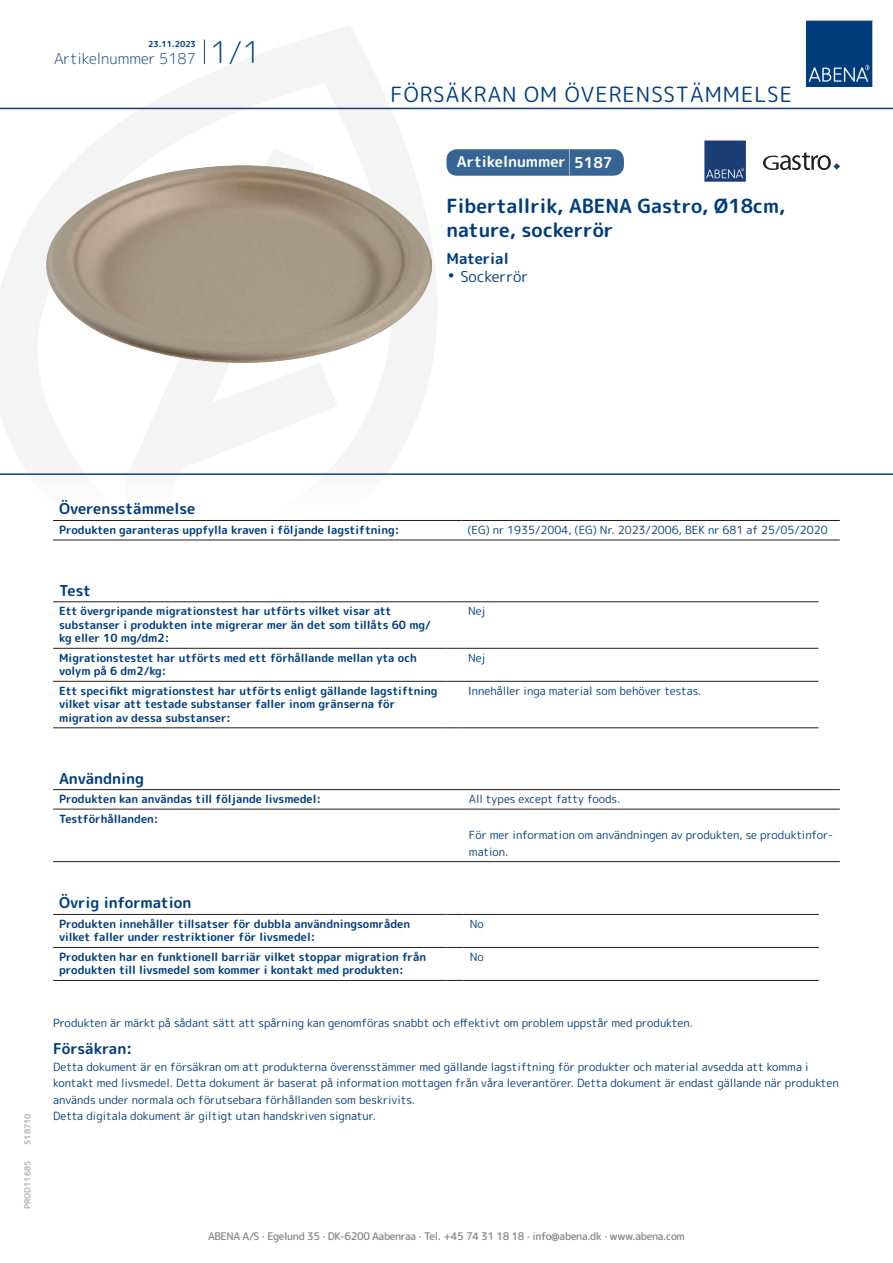
<style>
.page{position:relative;width:893px;height:1263px;background:#fff}
.page>*{position:absolute;margin:0;border:0;box-sizing:border-box;transform-origin:0 0}
.t1{font:300 30px "Rounded Mplus 1 c";color:#013d7d}
.t2{font:21px "Rounded Mplus 1 c";letter-spacing:.05em;color:#013d7d}
.t3{font:700 19.5px/24px "Rounded Mplus 1 c";color:#013d7d}
.t4{font:700 15px "Rounded Mplus 1 c";color:#013d7d}
.t5{font:700 15px "Rounded Mplus 1 c";color:#fff}
.t6{font:300 15px "Rounded Mplus 1 c";color:#013d7d}
.t7{font:15px "Rounded Mplus 1 c";color:#013d7d}
.t8{font:700 11.25px/13.5px "Rounded Mplus 1 c";color:#013d7d}
.t9{font:11.25px/16.5px "Rounded Mplus 1 c";color:#013d7d}
.t10{font:500 10.5px "Rounded Mplus 1 c";letter-spacing:-.03em;color:#808285}
.t11{font:700 8.25px "Rounded Mplus 1 c";color:#b2b3b7}
.t12{font:700 8.25px "Rounded Mplus 1 c";color:#013d7d}
.s1{font-size:25.5px}
.s2{font-size:21px}
</style>
<div class="page">
<svg style="left:0;top:26px;width:439px;height:577px"></svg>
<svg style="left:204px;top:40px;width:1px;height:24px"></svg>
<svg style="left:806px;top:20px;width:67px;height:67px;background:#144b86"></svg>
<hr style="left:0;top:473px;width:893px;height:2px;background:#153f74">
<hr style="left:0;top:108px;width:893px;height:1px;background:#153f74">
<img style="left:47px;top:166px;width:384px;height:197px">
<hr style="left:53px;top:520px;width:408px;height:1px;background:#231f20">
<hr style="left:461px;top:520px;width:379px;height:1px;background:#231f20">
<hr style="left:53px;top:540px;width:408px;height:1px;background:#231f20">
<hr style="left:461px;top:540px;width:379px;height:1px;background:#231f20">
<hr style="left:53px;top:601px;width:393px;height:1px;background:#231f20">
<svg style="left:446px;top:601px;width:16px;height:1px"></svg>
<hr style="left:462px;top:601px;width:356px;height:1px;background:#231f20">
<hr style="left:53px;top:648px;width:393px;height:1px;background:#231f20">
<svg style="left:446px;top:648px;width:16px;height:1px"></svg>
<hr style="left:462px;top:648px;width:356px;height:1px;background:#231f20">
<hr style="left:53px;top:681px;width:393px;height:1px;background:#231f20">
<svg style="left:446px;top:681px;width:16px;height:1px"></svg>
<hr style="left:462px;top:681px;width:356px;height:1px;background:#231f20">
<hr style="left:53px;top:727px;width:393px;height:1px;background:#231f20">
<svg style="left:446px;top:727px;width:16px;height:1px"></svg>
<hr style="left:462px;top:727px;width:356px;height:1px;background:#231f20">
<hr style="left:53px;top:789px;width:410px;height:1px;background:#231f20">
<hr style="left:463px;top:789px;width:377px;height:1px;background:#231f20">
<hr style="left:53px;top:809px;width:410px;height:1px;background:#231f20">
<hr style="left:463px;top:809px;width:377px;height:1px;background:#231f20">
<hr style="left:53px;top:861px;width:410px;height:1px;background:#231f20">
<hr style="left:463px;top:861px;width:377px;height:1px;background:#231f20">
<hr style="left:53px;top:914px;width:393px;height:1px;background:#231f20">
<svg style="left:446px;top:914px;width:18px;height:1px"></svg>
<hr style="left:464px;top:914px;width:355px;height:1px;background:#231f20">
<hr style="left:53px;top:947px;width:393px;height:1px;background:#231f20">
<svg style="left:446px;top:947px;width:18px;height:1px"></svg>
<hr style="left:464px;top:947px;width:355px;height:1px;background:#231f20">
<hr style="left:53px;top:980px;width:393px;height:1px;background:#231f20">
<svg style="left:446px;top:980px;width:18px;height:1px"></svg>
<hr style="left:464px;top:980px;width:355px;height:1px;background:#231f20">
<div style="left:446px;top:149px;width:178px;height:27px;background:#376593;border-radius:10px"></div>
<img style="left:704px;top:140px;width:41px;height:42px">
<img style="left:763px;top:152px;width:77px;height:18px">
<p class="t12" style="left:148px;top:38px;width:49px">23.11.2023</p>
<h3 class="t6" style="left:54px;top:48px;width:143px">Artikelnummer 5187</h3>
<h1 class="t1" style="left:210px;top:31px;width:52px">1/1</h1>
<h2 class="t2" style="left:391px;top:80px;width:403px">FÖRSÄKRAN OM ÖVERENSSTÄMMELSE</h2>
<h3 class="t5" style="left:457px;top:151px;width:157px">Artikelnummer <span class="s1">|</span> 5187</h3>
<h3 class="t3" style="left:446px;top:194px;width:340px">Fibertallrik, ABENA Gastro, Ø18cm, nature, sockerrör</h3>
<h3 class="t4" style="left:446px;top:248px;width:64px">Material</h3>
<h3 class="t7" style="left:446px;top:266px;width:83px"><span class="s2">•</span> Sockerrör</h3>
<p class="t11" style="left:22px;top:1145px;width:33px;rotate:-90deg">518710</p>
<p class="t11" style="left:22px;top:1209px;width:50px;rotate:-90deg">PROD11685</p>
<h3 class="t4" style="left:59px;top:498px;width:138px">Överensstämmelse</h3>
<p class="t8" style="left:59px;top:523px;width:342px">Produkten garanteras uppfylla kraven i följande lagstiftning:</p>
<p class="t9" style="left:467px;top:522px;width:362px">(EG) nr 1935/2004, (EG) Nr. 2023/2006, BEK nr 681 af 25/05/2020</p>
<h3 class="t4" style="left:59px;top:580px;width:33px">Test</h3>
<p class="t8" style="left:59px;top:604px;width:373px">Ett övergripande migrationstest har utförts vilket visar att substanser i produkten inte migrerar mer än det som tillåts 60 mg/ kg eller 10 mg/dm2:</p>
<p class="t9" style="left:468px;top:603px;width:19px">Nej</p>
<p class="t8" style="left:59px;top:651px;width:359px">Migrationstestet har utförts med ett förhållande mellan yta och volym på 6 dm2/kg:</p>
<p class="t9" style="left:468px;top:649px;width:19px">Nej</p>
<p class="t8" style="left:59px;top:684px;width:380px">Ett specifikt migrationstest har utförts enligt gällande lagstiftning vilket visar att testade substanser faller inom gränserna för migration av dessa substanser:</p>
<p class="t9" style="left:468px;top:682px;width:235px">Innehåller inga material som behöver testas.</p>
<h3 class="t4" style="left:59px;top:767px;width:86px">Användning</h3>
<p class="t8" style="left:59px;top:792px;width:264px">Produkten kan användas till följande livsmedel:</p>
<p class="t9" style="left:469px;top:791px;width:153px">All types except fatty foods.</p>
<p class="t8" style="left:59px;top:812px;width:101px">Testförhållanden:</p>
<p class="t9" style="left:469px;top:827px;width:366px">För mer information om användningen av produkten, se produktinfor&shy;mation.</p>
<h3 class="t4" style="left:59px;top:892px;width:134px">Övrig information</h3>
<p class="t8" style="left:59px;top:917px;width:352px">Produkten innehåller tillsatser för dubbla användningsområden vilket faller under restriktioner för livsmedel:</p>
<p class="t9" style="left:470px;top:915px;width:15px">No</p>
<p class="t8" style="left:59px;top:950px;width:368px">Produkten har en funktionell barriär vilket stoppar migration från produkten till livsmedel som kommer i kontakt med produkten:</p>
<p class="t9" style="left:470px;top:948px;width:15px">No</p>
<p class="t9" style="left:53px;top:1015px;width:641px">Produkten är märkt på sådant sätt att spårning kan genomföras snabbt och effektivt om problem uppstår med produkten.</p>
<h3 class="t4" style="left:53px;top:1038px;width:81px">Försäkran:</h3>
<p class="t9" style="left:53px;top:1058px;width:787px">Detta dokument är en försäkran om att produkterna överensstämmer med gällande lagstiftning för produkter och material avsedda att komma i kontakt med livsmedel. Detta dokument är baserat på information mottagen från våra leverantörer. Detta dokument är endast gällande när produkten används under normala och förutsebara förhållanden som beskrivits.<br>Detta digitala dokument är giltigt utan handskriven signatur.</p>
<p class="t10" style="left:208px;top:1229px;width:478px">ABENA A/S · Egelund 35 · DK-6200 Aabenraa · Tel. +45 74 31 18 18 · info@abena.dk · www.abena.com</p>
</div>
